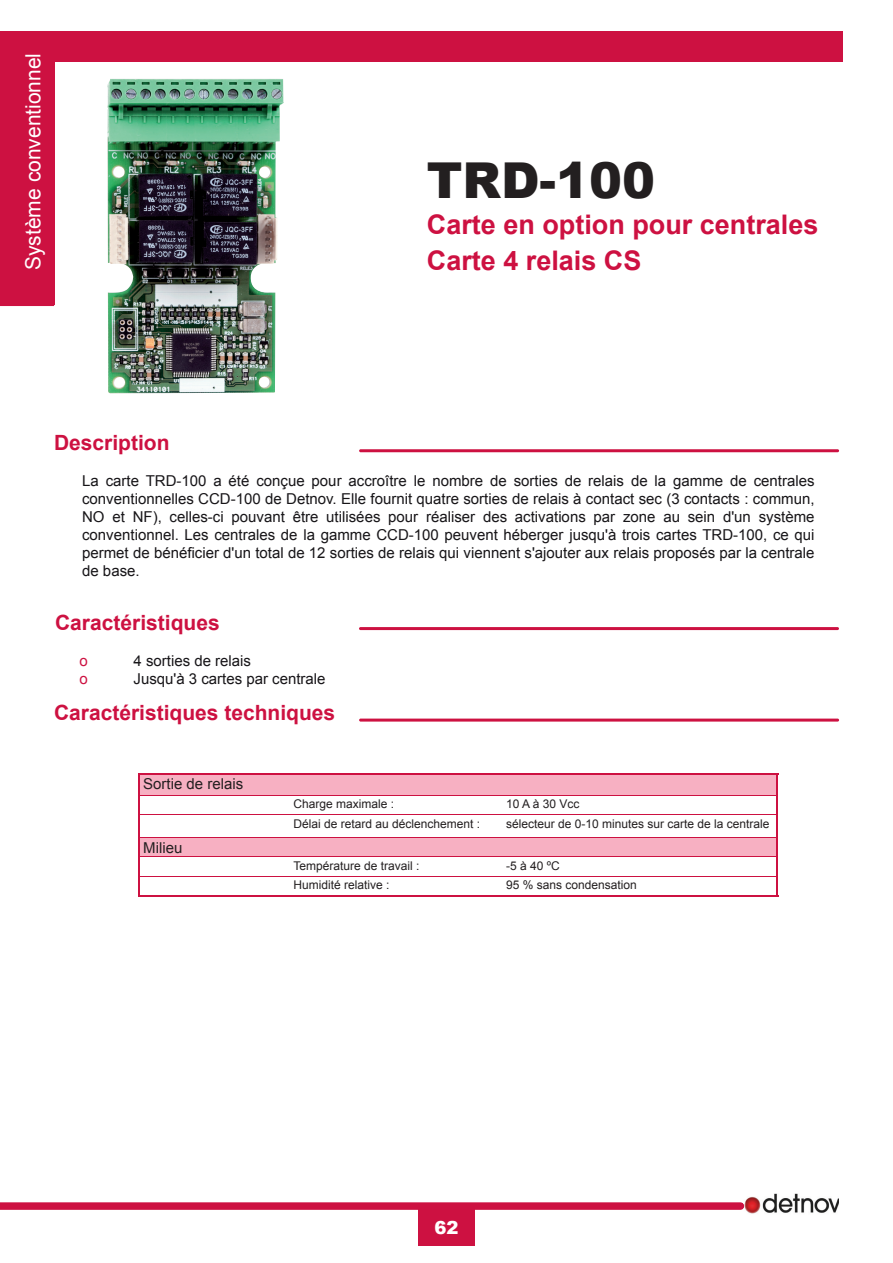
<style>
.page{position:relative;width:893px;height:1263px;background:#fff}
.page>*{position:absolute;margin:0;border:0;box-sizing:border-box;transform-origin:0 0}
.t1{font:900 49.5px "Arial";color:#231f20}
.t2{font:700 27px/36px "Arial";color:#cd1141}
.t3{font:700 21px "Arial";color:#cd1141}
.t4{font:21px "Arial";color:#fff}
.t5{font:900 18px "Arial";color:#fff}
.t6{font:15px/18px "Arial";color:#171518;text-align:justify}
.t7{font:15px "Arial";color:#231f20}
.t8{font:15px "Arial";color:#cd1141}
.t9{font:12px "Arial";color:#231f20}
</style>
<div class="page">
<div style="left:418px;top:1209px;width:56px;height:37px;background:#cd1141"></div>
<img style="left:744px;top:1193px;width:95px;height:21px">
<svg style="left:0;top:1202px;width:744px;height:8px;background:#cf1f4c"></svg>
<div style="left:47px;top:32px;width:792px;height:30px;background:#cd1141"></div>
<hr style="left:359px;top:449px;width:480px;height:3px;background:#cd1141;border-radius:2px">
<div style="left:0;top:32px;width:54px;height:274px;background:#cd1141"></div>
<hr style="left:359px;top:627px;width:480px;height:3px;background:#cd1141;border-radius:2px">
<hr style="left:359px;top:719px;width:480px;height:3px;background:#cd1141;border-radius:2px">
<svg style="left:138px;top:773px;width:640px;height:122px"></svg>
<hr style="left:138px;top:895px;width:151px;height:1px;background:#cd1141">
<hr style="left:289px;top:895px;width:489px;height:1px;background:#cd1141">
<hr style="left:140px;top:795px;width:149px;height:1px;background:#cd1141">
<hr style="left:289px;top:795px;width:488px;height:1px;background:#cd1141">
<hr style="left:140px;top:814px;width:149px;height:1px;background:#cd1141">
<hr style="left:289px;top:814px;width:488px;height:1px;background:#cd1141">
<hr style="left:140px;top:837px;width:149px;height:1px;background:#cd1141">
<hr style="left:289px;top:837px;width:488px;height:1px;background:#cd1141">
<hr style="left:140px;top:857px;width:149px;height:1px;background:#cd1141">
<hr style="left:289px;top:857px;width:488px;height:1px;background:#cd1141">
<hr style="left:140px;top:876px;width:149px;height:1px;background:#cd1141">
<hr style="left:289px;top:876px;width:488px;height:1px;background:#cd1141">
<img style="left:107px;top:79px;width:177px;height:315px">
<h3 class="t4" style="left:19px;top:270px;width:219px;rotate:-90deg">Système conventionnel</h3>
<h1 class="t1" style="left:427px;top:144px;width:230px">TRD-100</h1>
<h2 class="t2" style="left:427px;top:207px;width:393px">Carte en option pour centrales<br>Carte 4 relais CS</h2>
<h3 class="t3" style="left:54px;top:429px;width:117px">Description</h3>
<p class="t6" style="left:82px;top:472px;width:734px">La carte TRD-100 a été conçue pour accroître le nombre de sorties de relais de la gamme de centrales conventionnelles CCD-100 de Detnov. Elle fournit quatre sorties de relais à contact sec (3 contacts : commun, NO et NF), celles-ci pouvant être utilisées pour réaliser des activations par zone au sein d'un système conventionnel. Les centrales de la gamme CCD-100 peuvent héberger jusqu'à trois cartes TRD-100, ce qui permet de bénéficier d'un total de 12 sorties de relais qui viennent s'ajouter aux relais proposés par la centrale de base.</p>
<h3 class="t3" style="left:55px;top:609px;width:166px">Caractéristiques</h3>
<p class="t8" style="left:80px;top:651px;width:10px">o</p>
<p class="t6" style="left:134px;top:652px;width:119px">4 sorties de relais</p>
<p class="t8" style="left:80px;top:669px;width:10px">o</p>
<p class="t6" style="left:134px;top:670px;width:194px">Jusqu'à 3 cartes par centrale</p>
<h3 class="t3" style="left:54px;top:699px;width:283px">Caractéristiques techniques</h3>
<p class="t7" style="left:143px;top:774px;width:102px">Sortie de relais</p>
<p class="t7" style="left:143px;top:837px;width:41px">Milieu</p>
<p class="t9" style="left:293px;top:796px;width:102px">Charge maximale :</p>
<p class="t9" style="left:506px;top:796px;width:75px">10 A à 30 Vcc</p>
<p class="t9" style="left:293px;top:815px;width:188px">Délai de retard au déclenchement :</p>
<p class="t9" style="left:506px;top:815px;width:265px">sélecteur de 0-10 minutes sur carte de la centrale</p>
<p class="t9" style="left:293px;top:858px;width:128px">Température de travail :</p>
<p class="t9" style="left:506px;top:858px;width:55px">-5 à 40 ºC</p>
<p class="t9" style="left:293px;top:877px;width:98px">Humidité relative :</p>
<p class="t9" style="left:506px;top:877px;width:132px">95 % sans condensation</p>
<p class="t5" style="left:434px;top:1214px;width:26px">62</p>
</div>
